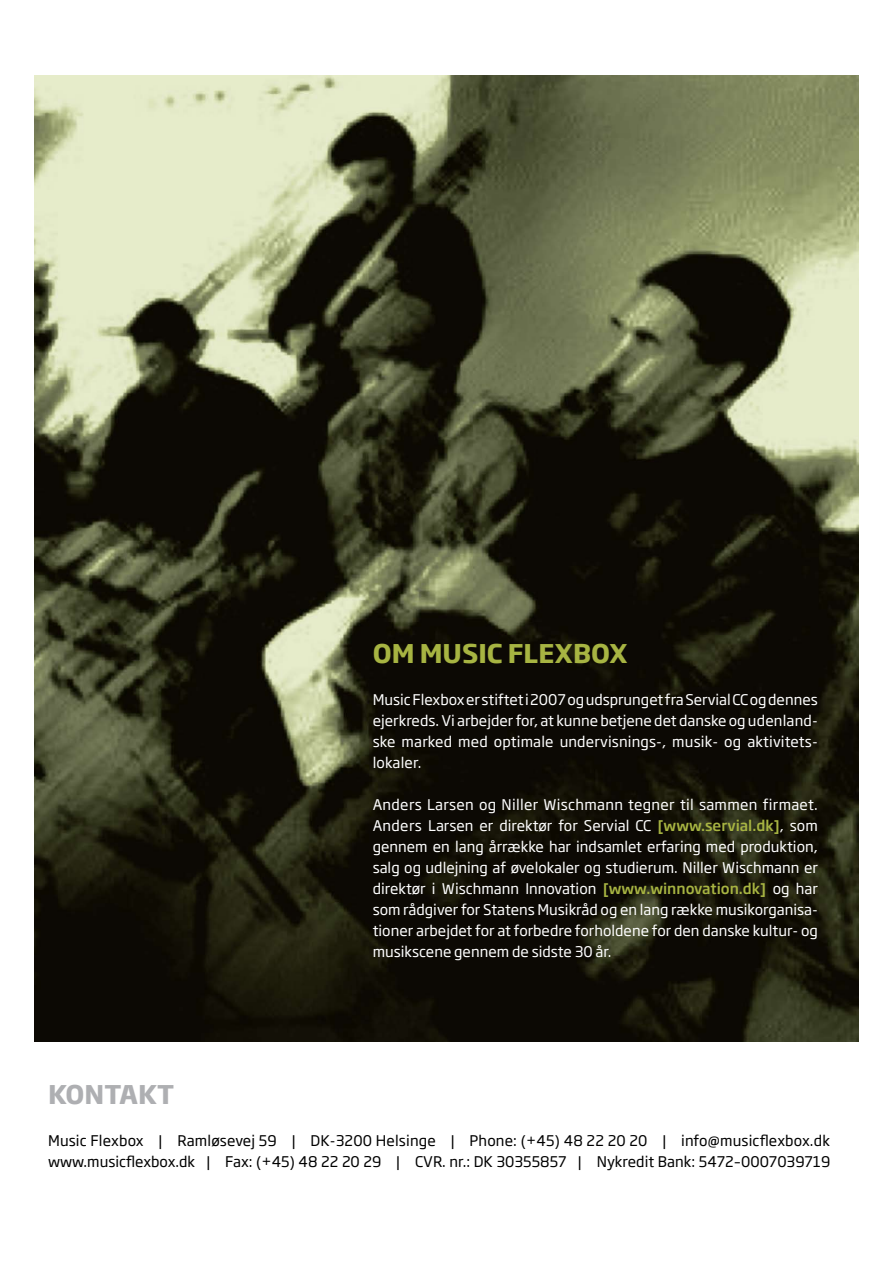
<style>
.page{position:relative;width:893px;height:1263px;background:#fff}
.page>*{position:absolute;margin:0;border:0;box-sizing:border-box;transform-origin:0 0}
.t1{font:700 25.5px "Soho Gothic Std";color:#a7b442}
.t2{font:700 25.5px "Soho Gothic Std";color:#aeafb2}
.t3{font:14.55px/21px "Soho Gothic Pro";color:#fff;text-align:justify}
.t4{font:14.55px/21px "Soho Gothic Pro";color:#000}
.s1{font-weight:500;color:#a7b442}
</style>
<div class="page">
<img style="left:34px;top:75px;width:825px;height:966px">
<h1 class="t1" style="left:373px;top:637px;width:257px">OM MUSIC FLEXBOX</h1>
<p class="t3" style="left:373px;top:688px;width:447px">Music Flexbox er stiftet i 2007 og udsprunget fra Servial CC og dennes ejerkreds. Vi arbejder for, at kunne betjene det danske og udenland&shy;ske marked med optimale undervisnings-, musik- og aktivitets&shy;lokaler.</p>
<p class="t3" style="left:373px;top:793px;width:447px">Anders Larsen og Niller Wischmann tegner til sammen firmaet.<br>Anders Larsen er direktør for Servial CC <span class="s1">[www.servial.dk]</span>, som gennem en lang årrække har indsamlet erfaring med produktion, salg og udlejning af øvelokaler og studierum. Niller Wischmann er direktør i Wischmann Innovation <span class="s1">[www.winnovation.dk]</span> og har som rådgiver for Statens Musikråd og en lang række musikorganisa&shy;tioner arbejdet for at forbedre forholdene for den danske kultur- og musikscene gennem de sidste 30 år.</p>
<h1 class="t2" style="left:48px;top:1078px;width:128px">KONTAKT</h1>
<p class="t4" style="left:48px;top:1129px;width:784px">Music Flexbox | Ramløsevej 59 | DK-3200 Helsinge | Phone: (+45) 48 22 20 20 | info@musicflexbox.dk www.musicflexbox.dk | Fax: (+45) 48 22 20 29 | CVR. nr.: DK 30355857 | Nykredit Bank: 5472–0007039719</p>
</div>
